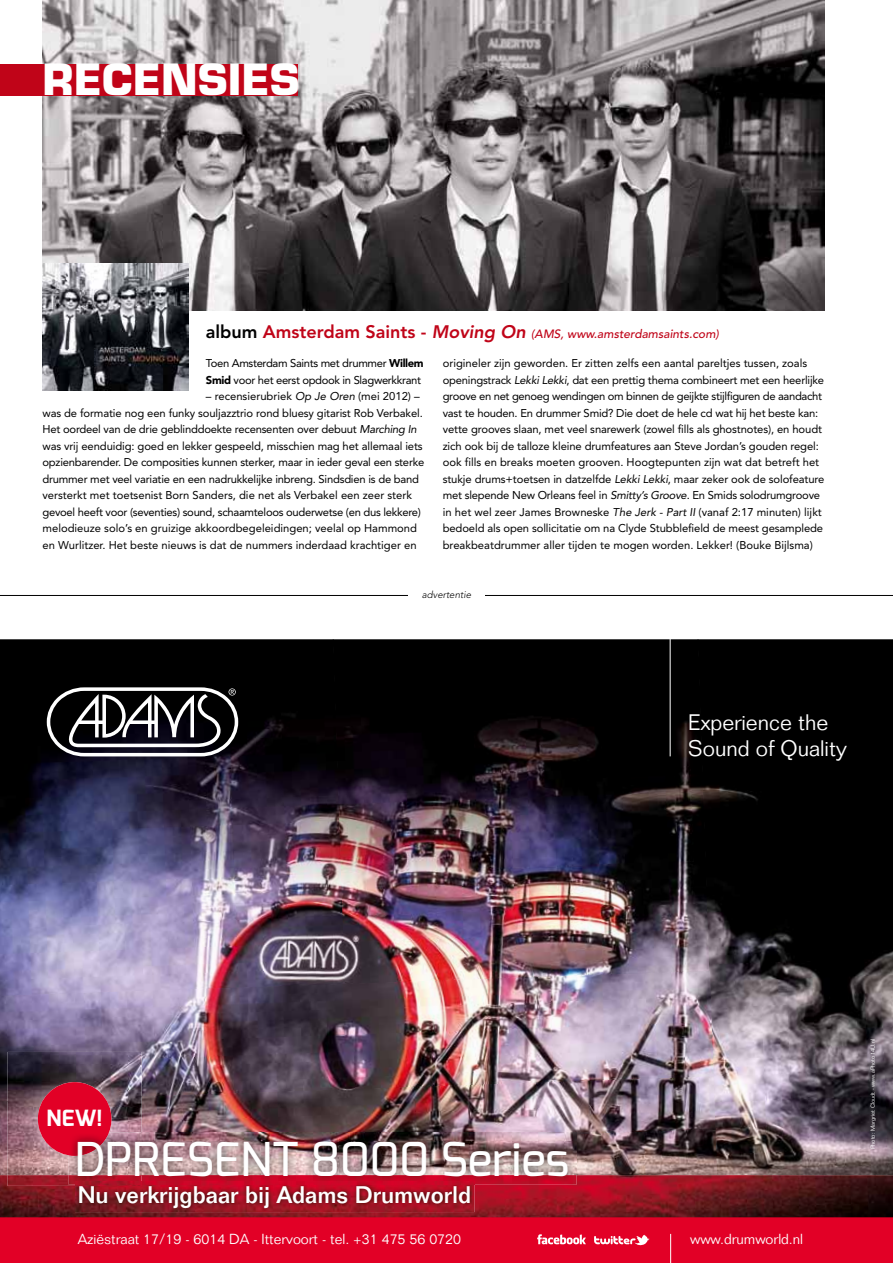
<style>
.page{position:relative;width:893px;height:1263px;background:#fff}
.page>*{position:absolute;margin:0;border:0;box-sizing:border-box;transform-origin:0 0}
.t1{font:500 46.5px "Exo";color:#fff}
.t2{font:700 42px "Eurostile LT Std";color:#fff}
.t3{font:500 23.55px "Folio Std";color:#fff}
.t4{font:700 22.35px "Exo";color:#fff}
.t5{font:300 22.05px/26.4px "Folio Std";color:#fff}
.t6{font:300 14.25px "Folio Std";color:#fff}
.t7{font:italic 500 12px "Avenir LT Std";color:#c00418}
.t8{font:11.25px/16.5px "Avenir LT Std";letter-spacing:-.01em;color:#000}
.t9{font:11.25px/16.5px "Avenir LT Std";letter-spacing:-.03em;color:#000}
.t10{font:italic 300 9.75px "Avenir LT Std";color:#000}
.t11{font:300 5.85px "Folio Std";color:#fff}
.s1{font-weight:800;font-style:normal;font-size:18px;color:#000}
.s2{font-weight:800;font-style:normal;font-size:18px}
.s3{font-weight:800;font-size:18px}
.s4{font-weight:900}
.s5{font-style:italic}
</style>
<div class="page">
<img style="left:43px;top:0;width:782px;height:311px">
<div style="left:0;top:64px;width:298px;height:31px;background:#c00418"></div>
<hr style="left:0;top:595px;width:893px;height:1px;background:#000">
<div style="left:408px;top:591px;width:77px;height:17px;background:#fff"></div>
<img style="left:43px;top:263px;width:146px;height:128px">
<img style="left:0;top:639px;width:333px;height:332px">
<img style="left:333px;top:639px;width:365px;height:332px">
<img style="left:698px;top:639px;width:195px;height:536px">
<img style="left:0;top:971px;width:714px;height:130px">
<img style="left:0;top:1101px;width:8px;height:74px">
<img style="left:142px;top:1076px;width:573px;height:56px">
<img style="left:576px;top:1129px;width:141px;height:46px">
<svg style="left:47px;top:687px;width:191px;height:69px"></svg>
<hr style="left:670px;top:639px;width:1px;height:117px;background:#fff">
<img style="left:8px;top:1052px;width:134px;height:123px">
<div style="left:38px;top:1082px;width:73px;height:74px;background:#e20026;border-radius:50%"></div>
<div style="left:0;top:1217px;width:893px;height:46px;background:#e20026"></div>
<img style="left:0;top:1175px;width:893px;height:42px">
<img style="left:8px;top:1175px;width:67px;height:11px">
<svg style="left:594px;top:1235px;width:55px;height:10px"></svg>
<svg style="left:537px;top:1234px;width:49px;height:10px"></svg>
<svg style="left:670px;top:1234px;width:1px;height:29px"></svg>
<img style="left:69px;top:1132px;width:507px;height:53px">
<img style="left:69px;top:1132px;width:40px;height:24px">
<img style="left:75px;top:1182px;width:400px;height:30px">
<img style="left:75px;top:1185px;width:67px;height:1px">
<h2 class="t2" style="left:43px;top:54px;width:259px">RECENSIES</h2>
<p class="t7" style="left:206px;top:326px;width:514px"><span class="s1">album</span> <span class="s2">Amsterdam Saints -</span> <span class="s3">Moving On</span> (AMS, www.amsterdamsaints.com)</p>
<p class="t9" style="left:206px;top:355px;width:219px">Toen Amsterdam Saints met drummer <span class="s4">Willem<br>Smid</span> voor het eerst opdook in Slagwerkkrant</p>
<p class="t8" style="left:43px;top:388px;width:383px;text-indent:163px">– recensierubriek <span class="s5">Op Je Oren</span> (mei 2012) – was de formatie nog een funky souljazztrio rond bluesy gitarist Rob Verbakel.<br>Het oordeel van de drie geblinddoekte recensenten over debuut <span class="s5">Marching In </span>was vrij eenduidig: goed en lekker gespeeld, misschien mag het allemaal iets opzienbarender. De composities kunnen sterker, maar in ieder geval een sterke drummer met veel variatie en een nadrukkelijke inbreng. Sindsdien is de band versterkt met toetsenist Born Sanders, die net als Verbakel een zeer sterk gevoel heeft voor (seventies) sound, schaamteloos ouderwetse (en dus lekkere) melodieuze solo’s en gruizige akkoordbegeleidingen; veelal op Hammond en Wurlitzer. Het beste nieuws is dat de nummers inderdaad krachtiger en</p>
<p class="t8" style="left:443px;top:355px;width:383px">origineler zijn geworden. Er zitten zelfs een aantal pareltjes tussen, zoals openingstrack <span class="s5">Lekki Lekki</span>, dat een prettig thema combineert met een heerlijke groove en net genoeg wendingen om binnen de geijkte stijlfiguren de aandacht vast te houden. En drummer Smid? Die doet de hele cd wat hij het beste kan: vette grooves slaan, met veel snarewerk (zowel fills als ghostnotes), en houdt zich ook bij de talloze kleine drumfeatures aan Steve Jordan’s gouden regel: ook fills en breaks moeten grooven. Hoogtepunten zijn wat dat betreft het stukje drums+toetsen in datzelfde <span class="s5">Lekki Lekki</span>, maar zeker ook de solofeature met slepende New Orleans feel in <span class="s5">Smitty’s Groove</span>. En Smids solodrumgroove in het wel zeer James Browneske <span class="s5">The Jerk - Part II</span> (vanaf 2:17 minuten) lijkt bedoeld als open sollicitatie om na Clyde Stubblefield de meest gesamplede breakbeatdrummer aller tijden te mogen worden. Lekker! (Bouke Bijlsma)</p>
<p class="t10" style="left:422px;top:589px;width:51px">advertentie</p>
<h3 class="t5" style="left:688px;top:709px;width:160px">Experience the<br>Sound of Quality</h3>
<h3 class="t4" style="left:47px;top:1103px;width:58px">NEW!</h3>
<h1 class="t1" style="left:75px;top:1129px;width:496px">DPRESENT 8000 Series</h1>
<h3 class="t3" style="left:78px;top:1180px;width:395px">Nu verkrijgbaar bij Adams Drumworld</h3>
<p class="t6" style="left:78px;top:1230px;width:385px">Aziëstraat 17/19 - 6014 DA - Ittervoort - tel. +31 475 56 0720</p>
<p class="t6" style="left:690px;top:1230px;width:115px">www.drumworld.nl</p>
<p class="t11" style="left:869px;top:1149px;width:112px;rotate:-90deg">Photo: Margriet Cloudt - www.aPhoto14U.nl</p>
</div>
